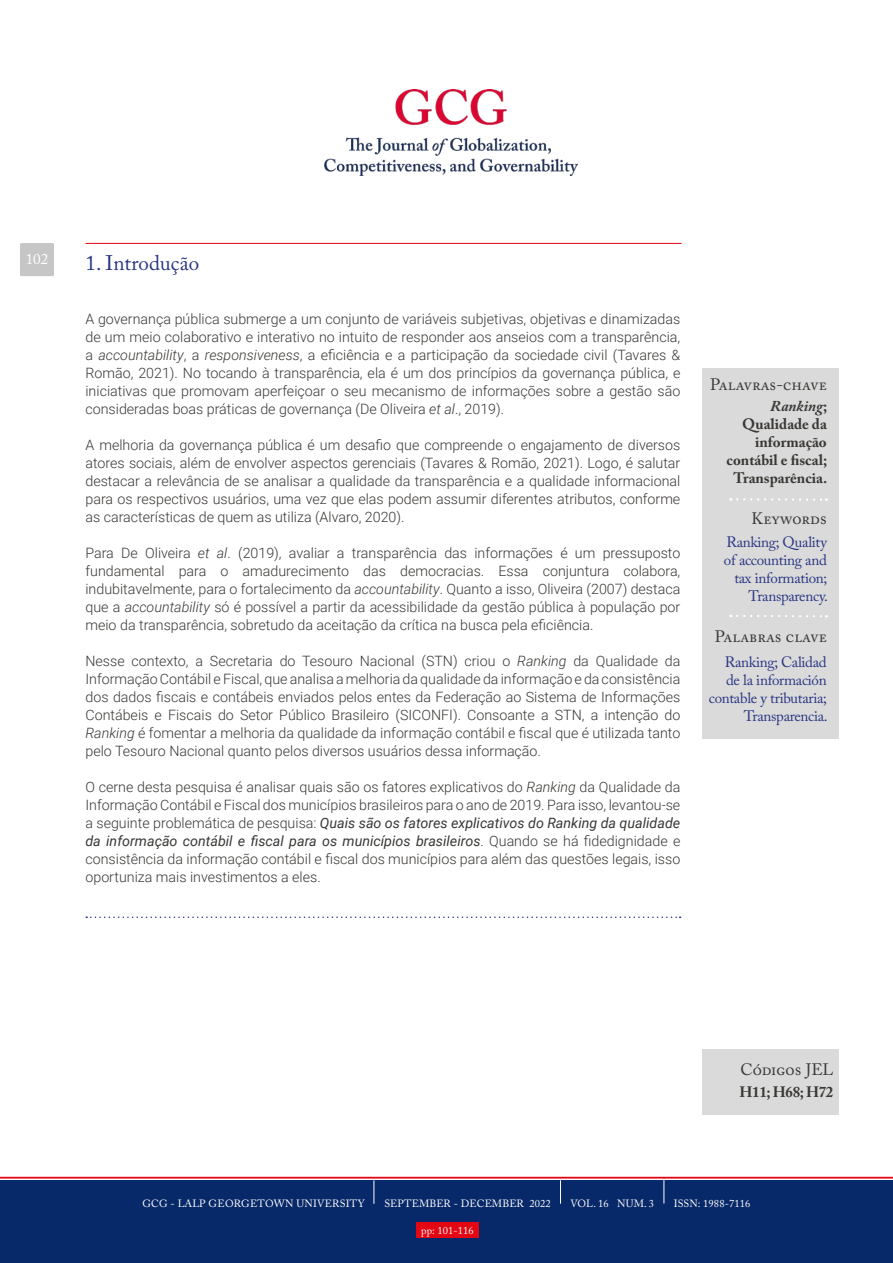
<style>
.page{position:relative;width:893px;height:1263px;background:#fff}
.page>*{position:absolute;margin:0;border:0;box-sizing:border-box;transform-origin:0 0}
.t1{font:21px "Adobe Caslon Pro";color:#283583}
.t2{font:16.5px "Adobe Caslon Pro";color:#3a3835}
.t3{font:15px/18px "Adobe Caslon Pro";letter-spacing:-.02em;color:#283583;text-align:right}
.t4{font:700 15px/18px "Adobe Caslon Pro";color:#3a3835;text-align:right}
.t5{font:700 15px "Adobe Caslon Pro";letter-spacing:-.02em;color:#3a3835}
.t6{font:15px "Adobe Caslon Pro";color:#fff}
.t7{font:300 14.25px/18px "Roboto";color:#3a3835;text-align:justify}
.t8{font:10.5px "Adobe Caslon Pro";letter-spacing:.01em;color:#fff}
.s1{font-style:italic}
.s2{font-weight:400;font-style:italic}
</style>
<div class="page">
<hr style="left:85px;top:243px;width:596px;height:1px;background:#e30613">
<div style="left:0;top:1180px;width:893px;height:83px;background:#082969"></div>
<div style="left:20px;top:243px;width:34px;height:33px;background:#c6c6c6;border-radius:2px"></div>
<img style="left:325px;top:89px;width:253px;height:87px">
<div style="left:702px;top:1049px;width:137px;height:65px;background:#dadada"></div>
<svg style="left:0;top:1177px;width:893px;height:27px"></svg>
<div style="left:702px;top:368px;width:137px;height:371px;background:#dadada"></div>
<svg style="left:737px;top:498px;width:90px;height:3px"></svg>
<svg style="left:86px;top:916px;width:595px;height:2px"></svg>
<svg style="left:737px;top:615px;width:90px;height:2px"></svg>
<div style="left:416px;top:1222px;width:63px;height:15px;background:#e30613"></div>
<p class="t6" style="left:26px;top:250px;width:24px">102</p>
<h1 class="t1" style="left:85px;top:250px;width:115px">1. Introdução</h1>
<p class="t7" style="left:85px;top:309px;width:596px">A governança pública submerge a um conjunto de variáveis subjetivas, objetivas e dinamizadas de um meio colaborativo e interativo no intuito de responder aos anseios com a transparência, a <span class="s1">accountability</span>, a <span class="s1">responsiveness</span>, a eficiência e a participação da sociedade civil (Tavares &amp; Romão, 2021). No tocando à transparência, ela é um dos princípios da governança pública, e iniciativas que promovam aperfeiçoar o seu mecanismo de informações sobre a gestão são consideradas boas práticas de governança (De Oliveira <span class="s1">et al</span>., 2019).</p>
<p class="t7" style="left:85px;top:435px;width:596px">A melhoria da governança pública é um desafio que compreende o engajamento de diversos atores sociais, além de envolver aspectos gerenciais (Tavares &amp; Romão, 2021). Logo, é salutar destacar a relevância de se analisar a qualidade da transparência e a qualidade informacional para os respectivos usuários, uma vez que elas podem assumir diferentes atributos, conforme as características de quem as utiliza (Alvaro, 2020).</p>
<p class="t7" style="left:85px;top:543px;width:596px">Para De Oliveira <span class="s1">et al</span>. (2019), avaliar a transparência das informações é um pressuposto fundamental para o amadurecimento das democracias. Essa conjuntura colabora, indubitavelmente, para o fortalecimento da <span class="s1">accountability</span>. Quanto a isso, Oliveira (2007) destaca que a <span class="s1">accountability</span> só é possível a partir da acessibilidade da gestão pública à população por meio da transparência, sobretudo da aceitação da crítica na busca pela eficiência.</p>
<p class="t7" style="left:85px;top:651px;width:596px">Nesse contexto, a Secretaria do Tesouro Nacional (STN) criou o <span class="s1">Ranking</span> da Qualidade da Informação Contábil e Fiscal, que analisa a melhoria da qualidade da informação e da consistência dos dados fiscais e contábeis enviados pelos entes da Federação ao Sistema de Informações Contábeis e Fiscais do Setor Público Brasileiro (SICONFI). Consoante a STN, a intenção do <span class="s1">Ranking</span> é fomentar a melhoria da qualidade da informação contábil e fiscal que é utilizada tanto pelo Tesouro Nacional quanto pelos diversos usuários dessa informação.</p>
<p class="t7" style="left:85px;top:777px;width:596px">O cerne desta pesquisa é analisar quais são os fatores explicativos do <span class="s1">Ranking</span> da Qualidade da Informação Contábil e Fiscal dos municípios brasileiros para o ano de 2019. Para isso, levantou-se a seguinte problemática de pesquisa: <span class="s2">Quais são os fatores explicativos do Ranking da qualidade da informação contábil e fiscal para os municípios brasileiros</span>. Quando se há fidedignidade e consistência da informação contábil e fiscal dos municípios para além das questões legais, isso oportuniza mais investimentos a eles.</p>
<p class="t2" style="left:710px;top:374px;width:118px">Palavras-chave</p>
<p class="t4" style="left:726px;top:397px;width:102px"><span class="s1">Ranking</span>;<br>Qualidade da informação contábil e fiscal;<br>Transparência.</p>
<p class="t2" style="left:752px;top:509px;width:77px">Keywords</p>
<p class="t3" style="left:724px;top:532px;width:105px">Ranking; Quality of accounting and tax information;<br>Transparency.</p>
<p class="t2" style="left:715px;top:627px;width:114px">Palabras clave</p>
<p class="t3" style="left:709px;top:653px;width:120px">Ranking; Calidad de la información contable y tributaria;<br>Transparencia.</p>
<p class="t2" style="left:740px;top:1059px;width:95px">Códigos JEL</p>
<p class="t5" style="left:739px;top:1083px;width:96px">H11; H68; H72</p>
<p class="t8" style="left:143px;top:1197px;width:224px">GCG - LALP GEORGETOWN UNIVERSITY</p>
<p class="t8" style="left:384px;top:1197px;width:168px">SEPTEMBER - DECEMBER 2022</p>
<p class="t8" style="left:570px;top:1197px;width:85px">VOL. 16 NUM. 3</p>
<p class="t8" style="left:674px;top:1197px;width:78px">ISSN: 1988-7116</p>
<p class="t8" style="left:421px;top:1224px;width:54px">pp: 101-116</p>
</div>
